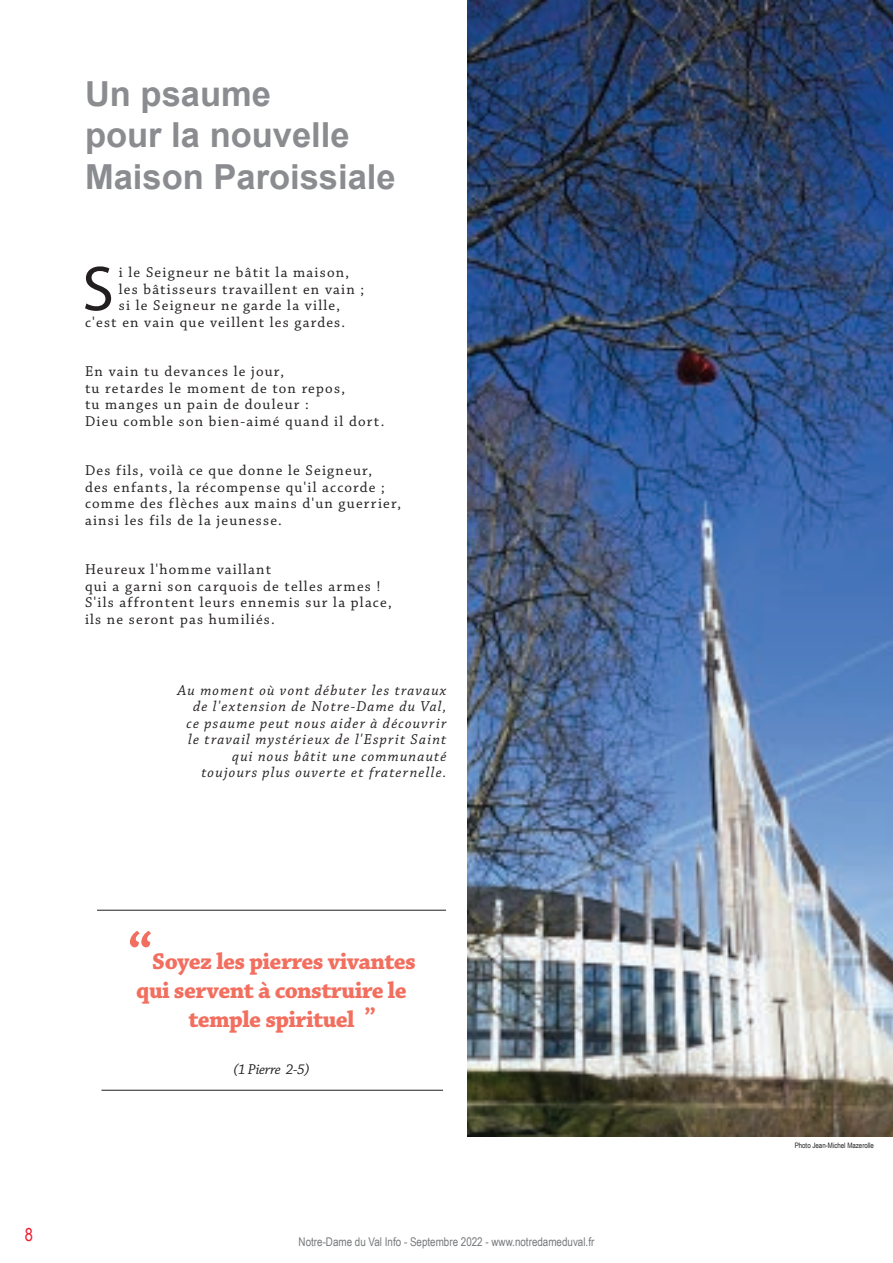
<style>
.page{position:relative;width:893px;height:1263px;background:#fff}
.page>*{position:absolute;margin:0;border:0;box-sizing:border-box;transform-origin:0 0}
.t1{font:63.9px "Myriad Pro";color:#231f20}
.t2{font:700 34.5px/41.4px "Arial";color:#8a8c8f}
.t3{font:700 24px/28.8px "Chaparral Pro";letter-spacing:-.025em;color:#f26f5f;text-align:center}
.t4{font:18px "Arial Narrow";color:#ee1b2d}
.t5{font:15px/16.5px "Chaparral Pro";letter-spacing:.08em;color:#231f20}
.t6{font:italic 15px/16.5px "Chaparral Pro";letter-spacing:.08em;color:#231f20;text-align:right}
.t7{font:12px "Arial Narrow";color:#76787b}
.t8{font:7.5px "Arial Narrow";color:#231f20}
.s1{font-size:52.5px}
</style>
<div class="page">
<hr style="left:97px;top:910px;width:349px;height:1px;background:#231f20">
<hr style="left:101px;top:1090px;width:342px;height:1px;background:#231f20">
<img style="left:468px;top:0;width:425px;height:1137px">
<h2 class="t2" style="left:85px;top:74px;width:312px">Un psaume<br>pour la nouvelle<br>Maison Paroissiale</h2>
<h1 class="t1" style="left:82px;top:249px;width:33px">S</h1>
<p class="t5" style="left:119px;top:265px;width:232px">i le Seigneur ne bâtit la maison,</p>
<p class="t5" style="left:119px;top:281px;width:247px">les bâtisseurs travaillent en vain ;</p>
<p class="t5" style="left:119px;top:298px;width:223px">si le Seigneur ne garde la ville,</p>
<p class="t5" style="left:85px;top:314px;width:262px">c'est en vain que veillent les gardes.</p>
<p class="t5" style="left:85px;top:364px;width:301px">En vain tu devances le jour,<br>tu retardes le moment de ton repos,<br>tu manges un pain de douleur :<br>Dieu comble son bien-aimé quand il dort.</p>
<p class="t5" style="left:85px;top:463px;width:318px">Des fils, voilà ce que donne le Seigneur,<br>des enfants, la récompense qu'il accorde ; comme des flèches aux mains d'un guerrier, ainsi les fils de la jeunesse.</p>
<p class="t5" style="left:85px;top:562px;width:308px">Heureux l'homme vaillant<br>qui a garni son carquois de telles armes !<br>S'ils affrontent leurs ennemis sur la place, ils ne seront pas humiliés.</p>
<p class="t6" style="left:177px;top:682px;width:271px">Au moment où vont débuter les travaux de l'extension de Notre-Dame du Val, ce psaume peut nous aider à découvrir le travail mystérieux de l'Esprit Saint qui nous bâtit une communauté toujours plus ouverte et fraternelle.</p>
<h3 class="t3" style="left:127px;top:948px;width:290px"><span class="s1">“</span>Soyez les pierres vivantes qui servent à construire le temple spirituel</h3>
<p class="t6" style="left:233px;top:1061px;width:78px">(1 Pierre 2-5)</p>
<h3 class="t3" style="left:364px;top:1002px;width:13px">”</h3>
<p class="t4" style="left:25px;top:1221px;width:10px">8</p>
<p class="t7" style="left:299px;top:1233px;width:297px">Notre-Dame du Val Info - Septembre 2022 - www.notredameduval.fr</p>
<p class="t8" style="left:795px;top:1140px;width:81px">Photo Jean-Michel Mazerolle</p>
</div>
